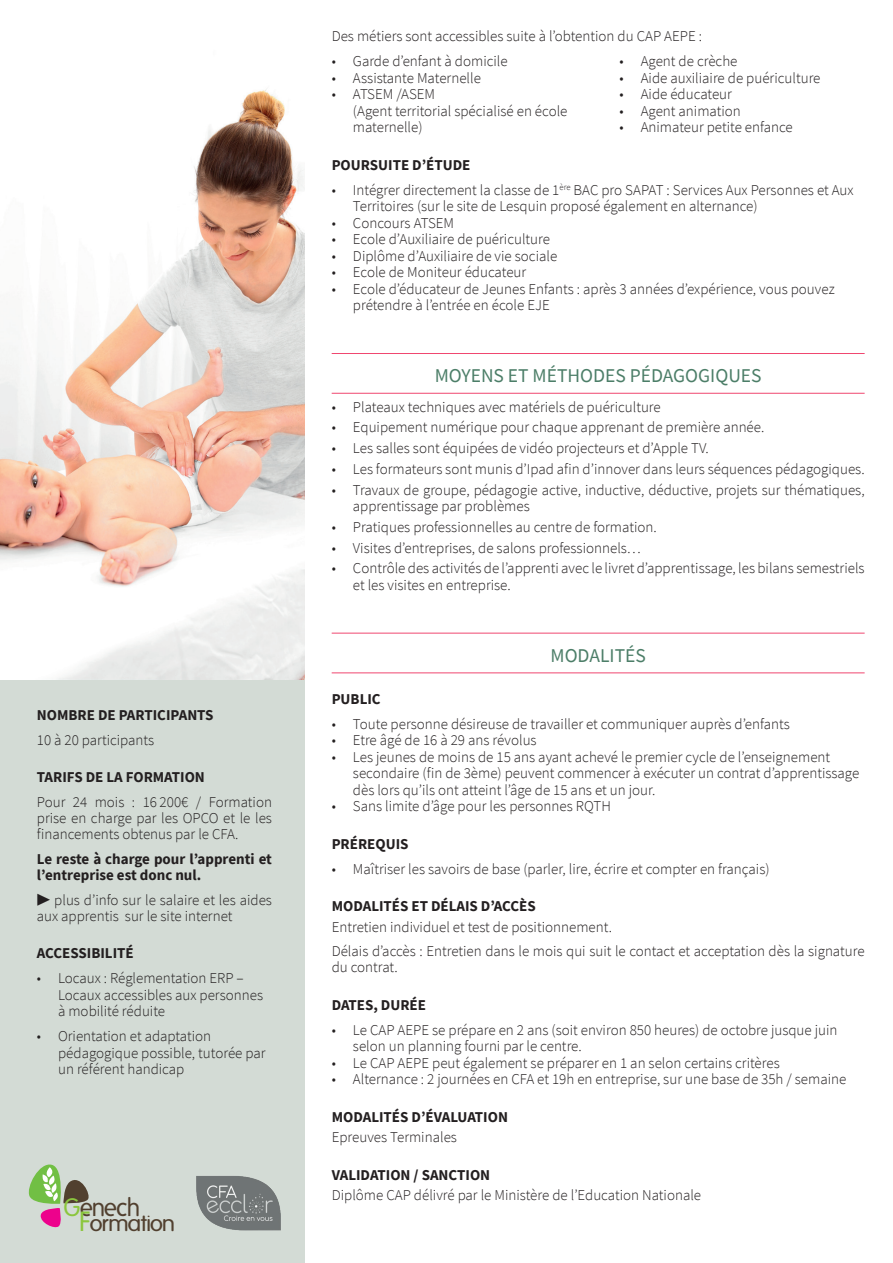
<style>
.page{position:relative;width:893px;height:1263px;background:#fff}
.page>*{position:absolute;margin:0;border:0;box-sizing:border-box;transform-origin:0 0}
.t1{font:24.6px "Folks";letter-spacing:-.025em;color:#51402f}
.t2{font:22.05px "Folks";letter-spacing:-.06em;color:#51402f;scale:1.11 1}
.t3{font:19.5px "Source Sans Pro";color:#4c7e68}
.t4{font:300 15px/16.5px "Source Sans Pro";color:#231f20}
.t5{font:700 15px/16.2px "Source Sans Pro";color:#231f20}
.s1{color:#8bc63e}
.s2{font-size:27px;color:#8bc63e}
</style>
<div class="page">
<div style="left:0;top:0;width:305px;height:1263px;background:#d3dbd5"></div>
<hr style="left:332px;top:353px;width:533px;height:1px;background:#f04770">
<hr style="left:332px;top:393px;width:533px;height:1px;background:#f04770">
<hr style="left:332px;top:633px;width:533px;height:1px;background:#f04770">
<hr style="left:332px;top:672px;width:533px;height:1px;background:#f04770">
<svg style="left:28px;top:1164px;width:61px;height:64px"></svg>
<img style="left:0;top:0;width:305px;height:680px">
<img style="left:196px;top:1176px;width:85px;height:55px">
<p class="t5" style="left:37px;top:707px;width:178px">NOMBRE DE PARTICIPANTS</p>
<p class="t4" style="left:37px;top:731px;width:119px">10 à 20 participants</p>
<p class="t5" style="left:37px;top:769px;width:170px">TARIFS DE LA FORMATION</p>
<p class="t4" style="left:37px;top:794px;width:237px;text-align:justify">Pour 24 mois : 16 200€ / Formation prise en charge par les OPCO et le les financements obtenus par le CFA.</p>
<p class="t5" style="left:37px;top:850px;width:237px">Le reste à charge pour l’apprenti et l’entreprise est donc nul.</p>
<p class="t4" style="left:37px;top:892px;width:237px">▶ plus d’info sur le salaire et les aides aux apprentis sur le site internet</p>
<p class="t5" style="left:37px;top:945px;width:98px">ACCESSIBILITÉ</p>
<p class="t4" style="left:58px;top:970px;width:206px;text-indent:-21px">• Locaux : Réglementation ERP –<br>Locaux accessibles aux personnes à mobilité réduite</p>
<p class="t4" style="left:58px;top:1028px;width:209px;text-indent:-21px">• Orientation et adaptation pédagogique possible, tutorée par un référent handicap</p>
<h1 class="t1" style="left:64px;top:1193px;width:78px"><span class="s1">G</span>enech</h1>
<h2 class="t2" style="left:79px;top:1211px;width:88px"><span class="s2">F</span>ormation</h2>
<p class="t4" style="left:332px;top:28px;width:372px">Des métiers sont accessibles suite à l’obtention du CAP AEPE :</p>
<p class="t4" style="left:332px;top:53px;width:178px">• Garde d’enfant à domicile</p>
<p class="t4" style="left:332px;top:70px;width:151px">• Assistante Maternelle</p>
<p class="t4" style="left:353px;top:86px;width:216px;text-indent:-21px">• ATSEM /ASEM<br>(Agent territorial spécialisé en école maternelle)</p>
<p class="t4" style="left:619px;top:53px;width:120px">• Agent de crèche</p>
<p class="t4" style="left:619px;top:70px;width:203px">• Aide auxiliaire de puériculture</p>
<p class="t4" style="left:619px;top:86px;width:114px">• Aide éducateur</p>
<p class="t4" style="left:619px;top:103px;width:123px">• Agent animation</p>
<p class="t4" style="left:619px;top:119px;width:175px">• Animateur petite enfance</p>
<p class="t5" style="left:332px;top:156px;width:140px">POURSUITE D’ÉTUDE</p>
<p class="t4" style="left:353px;top:182px;width:502px;text-indent:-21px">• Intégrer directement la classe de 1<sup>ère</sup> BAC pro SAPAT : Services Aux Personnes et Aux<br>Territoires (sur le site de Lesquin proposé également en alternance)</p>
<p class="t4" style="left:332px;top:215px;width:124px">• Concours ATSEM</p>
<p class="t4" style="left:332px;top:231px;width:220px">• Ecole d’Auxiliaire de puériculture</p>
<p class="t4" style="left:332px;top:248px;width:227px">• Diplôme d’Auxiliaire de vie sociale</p>
<p class="t4" style="left:332px;top:264px;width:196px">• Ecole de Moniteur éducateur</p>
<p class="t4" style="left:353px;top:281px;width:483px;text-indent:-21px">• Ecole d’éducateur de Jeunes Enfants : après 3 années d’expérience, vous pouvez prétendre à l’entrée en école EJE</p>
<h3 class="t3" style="left:435px;top:363px;width:328px">MOYENS ET MÉTHODES PÉDAGOGIQUES</h3>
<p class="t4" style="left:332px;top:398px;width:331px">• Plateaux techniques avec matériels de puériculture</p>
<p class="t4" style="left:332px;top:419px;width:434px">• Equipement numérique pour chaque apprenant de première année.</p>
<p class="t4" style="left:332px;top:440px;width:379px">• Les salles sont équipées de vidéo projecteurs et d’Apple TV.</p>
<p class="t4" style="left:332px;top:461px;width:534px">• Les formateurs sont munis d’Ipad afin d’innover dans leurs séquences pédagogiques.</p>
<p class="t4" style="left:353px;top:481px;width:513px;text-indent:-21px">• Travaux de groupe, pédagogie active, inductive, déductive, projets sur thématiques, apprentissage par problèmes</p>
<p class="t4" style="left:332px;top:519px;width:327px">• Pratiques professionnelles au centre de formation.</p>
<p class="t4" style="left:332px;top:539px;width:311px">• Visites d’entreprises, de salons professionnels…</p>
<p class="t4" style="left:353px;top:560px;width:513px;text-indent:-21px">• Contrôle des activités de l’apprenti avec le livret d’apprentissage, les bilans semestriels et les visites en entreprise.</p>
<h3 class="t3" style="left:550px;top:643px;width:97px">MODALITÉS</h3>
<p class="t5" style="left:332px;top:690px;width:51px">PUBLIC</p>
<p class="t4" style="left:332px;top:715px;width:460px">• Toute personne désireuse de travailler et communiquer auprès d’enfants</p>
<p class="t4" style="left:332px;top:732px;width:207px">• Etre âgé de 16 à 29 ans révolus</p>
<p class="t4" style="left:353px;top:748px;width:508px;text-indent:-21px">• Les jeunes de moins de 15 ans ayant achevé le premier cycle de l’enseignement secondaire (fin de 3ème) peuvent commencer à exécuter un contrat d’apprentissage dès lors qu’ils ont atteint l’âge de 15 ans et un jour.</p>
<p class="t4" style="left:332px;top:798px;width:281px">• Sans limite d’âge pour les personnes RQTH</p>
<p class="t5" style="left:332px;top:835px;width:78px">PRÉREQUIS</p>
<p class="t4" style="left:332px;top:860px;width:439px">• Maîtriser les savoirs de base (parler, lire, écrire et compter en français)</p>
<p class="t5" style="left:332px;top:898px;width:205px">MODALITÉS ET DÉLAIS D’ACCÈS</p>
<p class="t4" style="left:332px;top:914px;width:534px;line-height:24.8px">Entretien individuel et test de positionnement.<br>Délais d’accès : Entretien dans le mois qui suit le contact et acceptation dès la signature</p>
<p class="t4" style="left:332px;top:959px;width:68px">du contrat.</p>
<p class="t5" style="left:332px;top:996px;width:96px">DATES, DURÉE</p>
<p class="t4" style="left:353px;top:1022px;width:486px;text-indent:-21px">• Le CAP AEPE se prépare en 2 ans (soit environ 850 heures) de octobre jusque juin selon un planning fourni par le centre.</p>
<p class="t4" style="left:332px;top:1055px;width:450px">• Le CAP AEPE peut également se préparer en 1 an selon certains critères</p>
<p class="t4" style="left:332px;top:1071px;width:516px">• Alternance : 2 journées en CFA et 19h en entreprise, sur une base de 35h / semaine</p>
<p class="t5" style="left:332px;top:1108px;width:178px">MODALITÉS D’ÉVALUATION</p>
<p class="t4" style="left:332px;top:1129px;width:127px">Epreuves Terminales</p>
<p class="t5" style="left:332px;top:1166px;width:160px">VALIDATION / SANCTION</p>
<p class="t4" style="left:332px;top:1187px;width:371px">Diplôme CAP délivré par le Ministère de l’Education Nationale</p>
</div>
